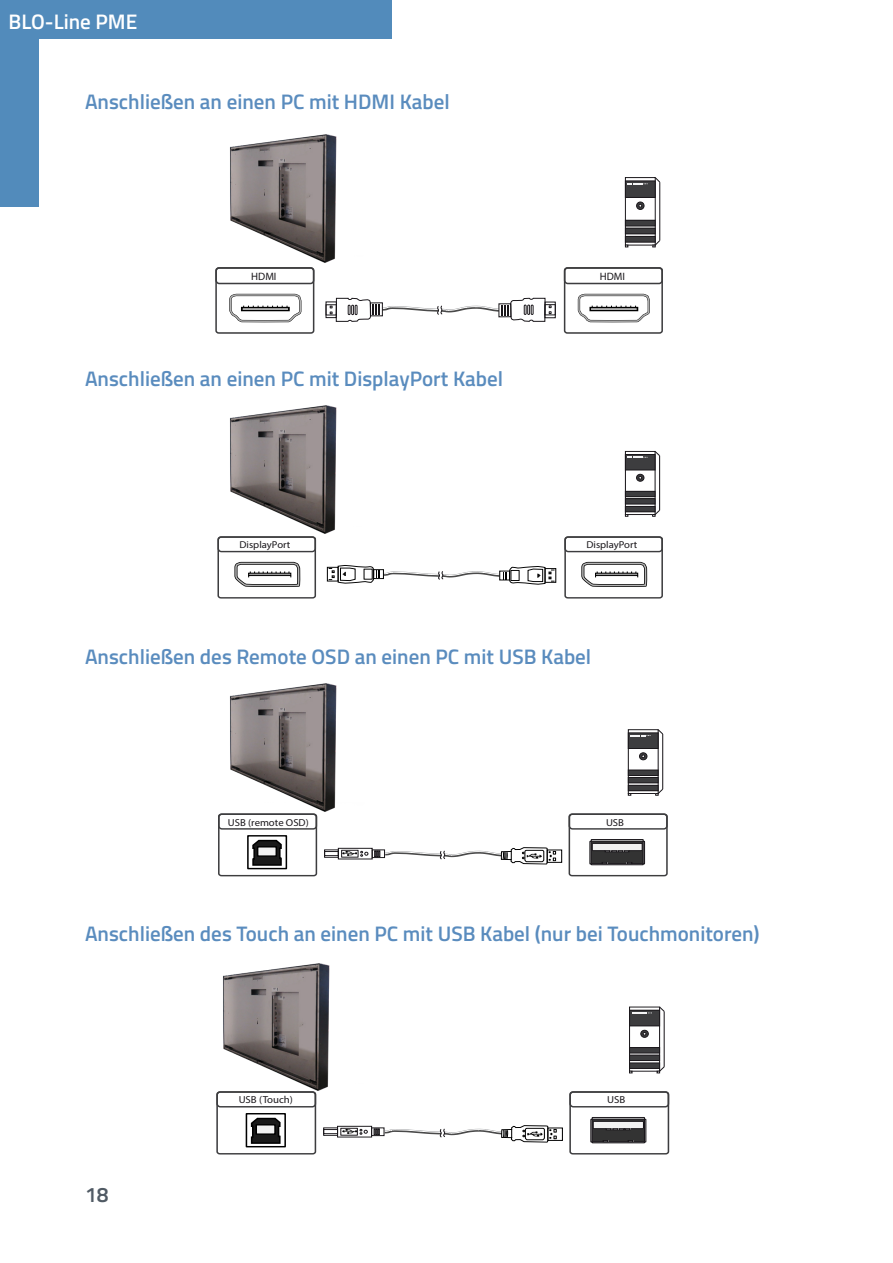
<style>
.page{position:relative;width:893px;height:1263px;background:#fff}
.page>*{position:absolute;margin:0;border:0;box-sizing:border-box;transform-origin:0 0}
.Überschrift_2_FORTEC_Integrated{font:600 21px "Titillium Web";color:#5a8cbe}
.t1{font:600 21px "Titillium Web";color:#fff}
.t2{font:600 21px "Titillium Web";color:#505a64}
.t3{font:10.65px "Myriad Pro";color:#1a171b}
.t4{font:10.2px "Myriad Pro";color:#1a171b;scale:1.06 1}
.t5{font:10.05px "Myriad Pro";color:#1a171b;scale:1.06 1}
</style>
<div class="page">
<div style="left:0;top:0;width:391px;height:38px;background:#528bbb"></div>
<div style="left:0;top:32px;width:38px;height:175px;background:#528bbb"></div>
<svg style="left:627px;top:180px;width:26px;height:63px"></svg>
<div style="left:625px;top:177px;width:30px;height:68px;border:1px solid #1a171b"></div>
<div style="left:625px;top:181px;width:30px;height:16px;background:#3d3d3f"></div>
<div style="left:625px;top:181px;width:30px;height:17px;border:1px solid #1a171b"></div>
<div style="left:636px;top:202px;width:8px;height:8px;border:1px solid #1a171b;border-radius:50%"></div>
<div style="left:625px;top:220px;width:30px;height:6px;background:#3d3d3f"></div>
<div style="left:625px;top:220px;width:30px;height:6px;border:1px solid #1a171b"></div>
<div style="left:625px;top:228px;width:30px;height:6px;background:#3d3d3f"></div>
<div style="left:625px;top:228px;width:30px;height:6px;border:1px solid #1a171b"></div>
<div style="left:625px;top:236px;width:30px;height:6px;background:#3d3d3f"></div>
<div style="left:625px;top:236px;width:30px;height:6px;border:1px solid #1a171b"></div>
<svg style="left:628px;top:183px;width:20px;height:1px"></svg>
<hr style="left:659px;top:182px;width:1px;height:59px;background:#1a171b">
<svg style="left:655px;top:177px;width:5px;height:6px"></svg>
<svg style="left:653px;top:240px;width:7px;height:7px"></svg>
<div style="left:215px;top:267px;width:99px;height:67px;border:2px solid #3d3d3f;border-radius:3px"></div>
<div style="left:215px;top:267px;width:99px;height:17px;border:2px solid #3d3d3f;border-radius:3px"></div>
<svg style="left:229px;top:293px;width:73px;height:30px"></svg>
<div style="left:564px;top:267px;width:99px;height:67px;border:2px solid #3d3d3f;border-radius:3px"></div>
<div style="left:564px;top:267px;width:99px;height:17px;border:2px solid #3d3d3f;border-radius:3px"></div>
<svg style="left:577px;top:293px;width:73px;height:30px"></svg>
<div style="left:326px;top:302px;width:11px;height:16px;border:1px solid #1a171b"></div>
<div style="left:326px;top:305px;width:11px;height:10px;border:1px solid #1a171b"></div>
<div style="left:545px;top:302px;width:10px;height:16px;border:1px solid #1a171b"></div>
<div style="left:545px;top:304px;width:10px;height:11px;border:1px solid #1a171b"></div>
<svg style="left:330px;top:297px;width:221px;height:25px"></svg>
<svg style="left:627px;top:470px;width:26px;height:43px"></svg>
<div style="left:625px;top:451px;width:30px;height:64px;border:1px solid #1a171b"></div>
<div style="left:625px;top:454px;width:30px;height:16px;background:#3d3d3f"></div>
<div style="left:625px;top:454px;width:30px;height:16px;border:1px solid #1a171b"></div>
<svg style="left:636px;top:474px;width:8px;height:7px"></svg>
<div style="left:636px;top:474px;width:8px;height:7px;border:1px solid #1a171b;border-radius:50%"></div>
<div style="left:625px;top:491px;width:30px;height:6px;background:#3d3d3f"></div>
<div style="left:625px;top:491px;width:30px;height:6px;border:1px solid #1a171b"></div>
<div style="left:625px;top:499px;width:30px;height:5px;background:#3d3d3f"></div>
<div style="left:625px;top:498px;width:30px;height:6px;border:1px solid #1a171b"></div>
<div style="left:625px;top:506px;width:30px;height:6px;background:#3d3d3f"></div>
<div style="left:625px;top:506px;width:30px;height:6px;border:1px solid #1a171b"></div>
<svg style="left:628px;top:457px;width:19px;height:1px"></svg>
<hr style="left:659px;top:456px;width:1px;height:54px;background:#1a171b">
<svg style="left:654px;top:451px;width:6px;height:5px"></svg>
<svg style="left:652px;top:510px;width:8px;height:6px"></svg>
<svg style="left:217px;top:536px;width:100px;height:63px"></svg>
<svg style="left:564px;top:536px;width:99px;height:63px"></svg>
<div style="left:327px;top:567px;width:11px;height:14px;border:1px solid #050505"></div>
<svg style="left:329px;top:565px;width:225px;height:19px"></svg>
<svg style="left:568px;top:813px;width:100px;height:64px"></svg>
<div style="left:338px;top:848px;width:34px;height:11px;border:1px solid #1a171b"></div>
<div style="left:372px;top:850px;width:13px;height:8px;border:1px solid #1a171b"></div>
<svg style="left:360px;top:851px;width:8px;height:5px"></svg>
<img style="left:343px;top:852px;width:13px;height:3px">
<div style="left:341px;top:850px;width:17px;height:7px;border:1px solid #1a171b"></div>
<div style="left:324px;top:851px;width:15px;height:5px;border:1px solid #1a171b"></div>
<div style="left:547px;top:850px;width:15px;height:12px;border:1px solid #000"></div>
<svg style="left:374px;top:847px;width:182px;height:17px"></svg>
<svg style="left:630px;top:732px;width:26px;height:60px"></svg>
<div style="left:628px;top:729px;width:30px;height:65px;border:1px solid #1a171b"></div>
<div style="left:628px;top:733px;width:30px;height:15px;background:#3d3d3f"></div>
<div style="left:628px;top:733px;width:30px;height:16px;border:1px solid #1a171b"></div>
<svg style="left:639px;top:753px;width:8px;height:7px"></svg>
<div style="left:639px;top:753px;width:8px;height:7px;border:1px solid #1a171b;border-radius:50%"></div>
<div style="left:628px;top:770px;width:30px;height:5px;background:#3d3d3f"></div>
<div style="left:628px;top:770px;width:30px;height:6px;border:1px solid #1a171b"></div>
<div style="left:628px;top:777px;width:30px;height:6px;background:#3d3d3f"></div>
<div style="left:628px;top:777px;width:30px;height:6px;border:1px solid #1a171b"></div>
<div style="left:628px;top:785px;width:30px;height:6px;background:#3d3d3f"></div>
<div style="left:628px;top:785px;width:30px;height:6px;border:1px solid #1a171b"></div>
<svg style="left:631px;top:735px;width:20px;height:1px"></svg>
<hr style="left:662px;top:734px;width:1px;height:55px;background:#1a171b">
<svg style="left:658px;top:729px;width:5px;height:5px"></svg>
<svg style="left:655px;top:789px;width:8px;height:6px"></svg>
<svg style="left:218px;top:813px;width:100px;height:64px"></svg>
<div style="left:258px;top:847px;width:18px;height:9px;background:#f2f2f2"></div>
<div style="left:257px;top:846px;width:20px;height:11px;border:1px solid #000"></div>
<svg style="left:216px;top:1091px;width:101px;height:64px"></svg>
<div style="left:256px;top:1125px;width:19px;height:9px;background:#f2f2f2"></div>
<div style="left:255px;top:1124px;width:21px;height:11px;border:1px solid #000"></div>
<svg style="left:569px;top:1091px;width:101px;height:64px"></svg>
<div style="left:337px;top:1126px;width:35px;height:11px;border:1px solid #1a171b"></div>
<div style="left:371px;top:1128px;width:13px;height:8px;border:1px solid #1a171b"></div>
<svg style="left:360px;top:1129px;width:7px;height:5px"></svg>
<img style="left:343px;top:1130px;width:13px;height:3px">
<div style="left:341px;top:1128px;width:17px;height:7px;border:1px solid #1a171b"></div>
<div style="left:323px;top:1129px;width:15px;height:5px;border:1px solid #1a171b"></div>
<div style="left:548px;top:1128px;width:15px;height:12px;border:1px solid #000"></div>
<svg style="left:374px;top:1125px;width:182px;height:17px"></svg>
<svg style="left:631px;top:1009px;width:27px;height:60px"></svg>
<div style="left:629px;top:1007px;width:31px;height:64px;border:1px solid #1a171b"></div>
<div style="left:629px;top:1010px;width:31px;height:16px;background:#3d3d3f"></div>
<div style="left:629px;top:1010px;width:31px;height:16px;border:1px solid #1a171b"></div>
<div style="left:641px;top:1030px;width:7px;height:7px;border:1px solid #1a171b;border-radius:50%"></div>
<div style="left:629px;top:1047px;width:31px;height:6px;background:#3d3d3f"></div>
<div style="left:629px;top:1047px;width:31px;height:6px;border:1px solid #1a171b"></div>
<div style="left:629px;top:1055px;width:31px;height:5px;background:#3d3d3f"></div>
<div style="left:629px;top:1055px;width:31px;height:6px;border:1px solid #1a171b"></div>
<div style="left:629px;top:1063px;width:31px;height:5px;background:#3d3d3f"></div>
<div style="left:629px;top:1063px;width:31px;height:5px;border:1px solid #1a171b"></div>
<svg style="left:632px;top:1012px;width:20px;height:1px"></svg>
<hr style="left:664px;top:1011px;width:1px;height:56px;background:#1a171b">
<svg style="left:659px;top:1006px;width:6px;height:6px"></svg>
<svg style="left:657px;top:1066px;width:8px;height:7px"></svg>
<img style="left:226px;top:133px;width:115px;height:130px">
<img style="left:226px;top:404px;width:115px;height:130px">
<img style="left:226px;top:681px;width:115px;height:131px">
<img style="left:219px;top:961px;width:114px;height:131px">
<p class="t1" style="left:9px;top:6px;width:130px">BLO-Line PME</p>
<p class="Überschrift_2_FORTEC_Integrated" style="left:85px;top:86px;width:366px">Anschließen an einen PC mit HDMI Kabel</p>
<p class="t3" style="left:251px;top:270px;width:27px">HDMI</p>
<p class="t3" style="left:600px;top:270px;width:27px">HDMI</p>
<p class="Überschrift_2_FORTEC_Integrated" style="left:85px;top:363px;width:419px">Anschließen an einen PC mit DisplayPort Kabel</p>
<p class="t5" style="left:240px;top:539px;width:50px">DisplayPort</p>
<p class="t5" style="left:586px;top:539px;width:50px">DisplayPort</p>
<p class="Überschrift_2_FORTEC_Integrated" style="left:85px;top:641px;width:508px">Anschließen des Remote OSD an einen PC mit USB Kabel</p>
<p class="t5" style="left:228px;top:816px;width:78px">USB (remote OSD)</p>
<p class="t5" style="left:606px;top:816px;width:18px">USB</p>
<p class="Überschrift_2_FORTEC_Integrated" style="left:85px;top:918px;width:676px">Anschließen des Touch an einen PC mit USB Kabel (nur bei Touchmonitoren)</p>
<p class="t2" style="left:85px;top:1178px;width:25px">18</p>
<p class="t4" style="left:239px;top:1094px;width:53px">USB (Touch)</p>
<p class="t4" style="left:607px;top:1094px;width:19px">USB</p>
</div>
